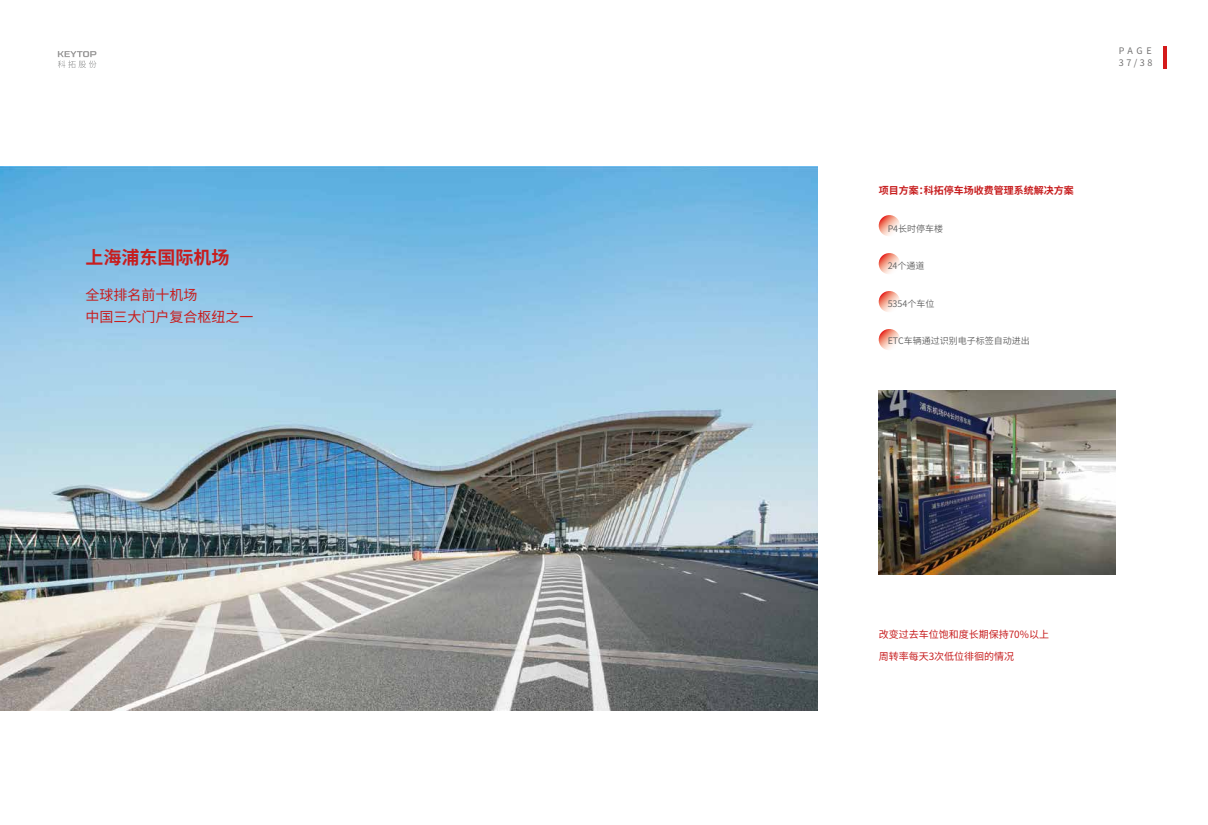
<style>
.page{position:relative;width:1208px;height:825px;background:#fff}
.page>*{position:absolute;margin:0;border:0;box-sizing:border-box;transform-origin:0 0}
.t1{font:700 18px "Source Han Sans CN";color:#c71d1e}
.t2{font:14px/22px "Source Han Sans CN";color:#c71d1e}
.t3{font:10px "Source Han Sans CN";color:#c71d1e}
.t4{font:700 10px "Source Han Sans CN";color:#c71d1e}
.t5{font:9px "Source Han Sans CN";color:#5f5f5f}
.t6{font:9px/11.9px "Source Han Sans CN";letter-spacing:.345em;color:#727171}
</style>
<div class="page">
<svg style="left:58px;top:51px;width:38px;height:17px"></svg>
<svg style="left:878px;top:215px;width:22px;height:21px"></svg>
<svg style="left:878px;top:253px;width:22px;height:21px"></svg>
<svg style="left:878px;top:291px;width:22px;height:21px"></svg>
<svg style="left:878px;top:329px;width:22px;height:21px"></svg>
<img style="left:0;top:166px;width:818px;height:545px">
<img style="left:878px;top:391px;width:237px;height:184px">
<hr style="left:1163px;top:46px;width:3px;height:22px;background:#d41a1a">
<h1 class="t1" style="left:85px;top:247px;width:145px">上海浦东国际机场</h1>
<h2 class="t2" style="left:85px;top:284px;width:169px">全球排名前十机场<br>中国三大门户复合枢纽之一</h2>
<p class="t6" style="left:1118px;top:45px;width:35px">PAGE<br>37/38</p>
<p class="t4" style="left:878px;top:184px;width:197px">项目方案：科拓停车场收费管理系统解决方案</p>
<p class="t5" style="left:887px;top:223px;width:57px">P4长时停车楼</p>
<p class="t5" style="left:887px;top:261px;width:38px">24个通道</p>
<p class="t5" style="left:887px;top:298px;width:48px">5354个车位</p>
<p class="t5" style="left:887px;top:336px;width:144px">ETC车辆通过识别电子标签自动进出</p>
<p class="t3" style="left:878px;top:629px;width:172px">改变过去车位饱和度长期保持70%以上</p>
<p class="t3" style="left:878px;top:651px;width:137px">周转率每天3次低位徘徊的情况</p>
</div>
